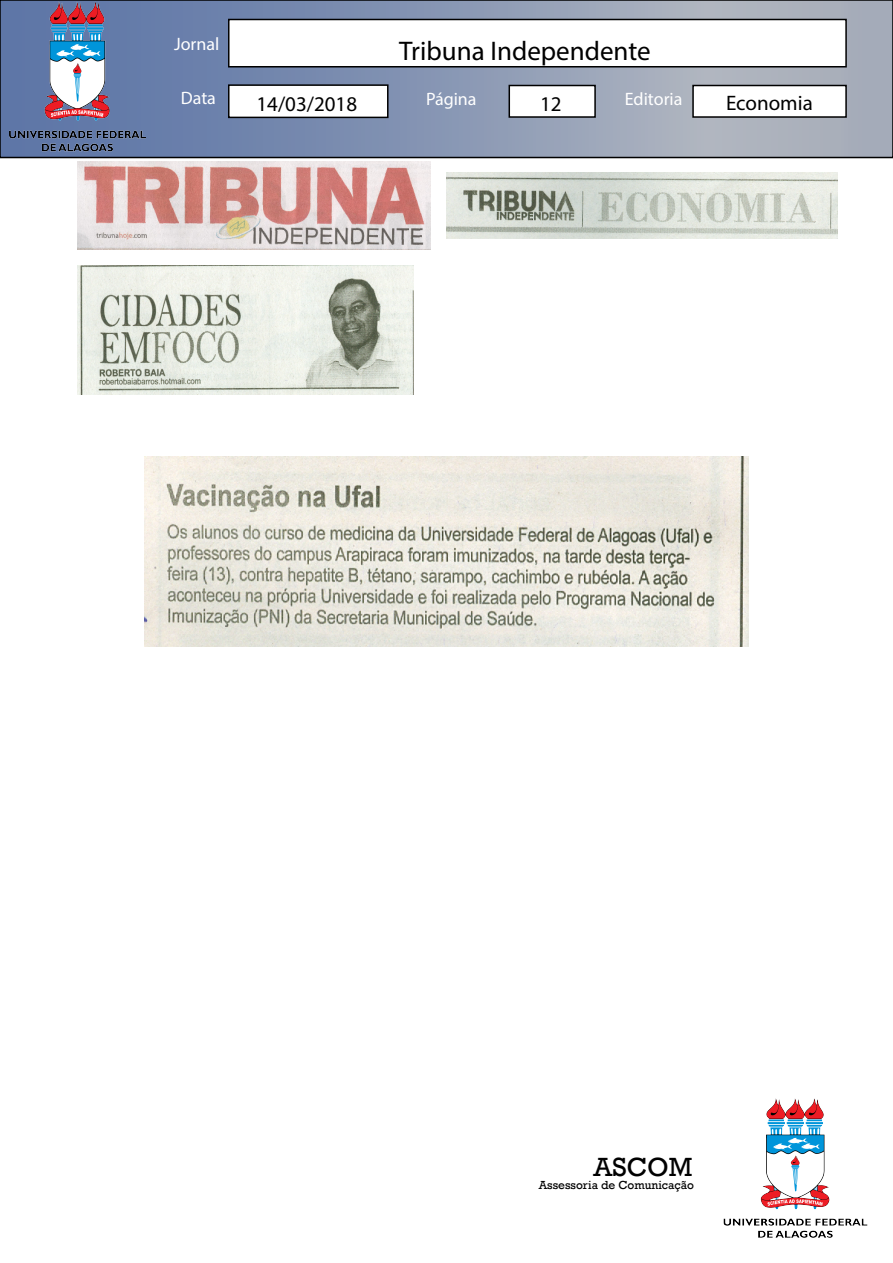
<style>
.page{position:relative;width:893px;height:1263px;background:#fff}
.page>*{position:absolute;margin:0;border:0;box-sizing:border-box;transform-origin:0 0}
.t1{font:27px "Myriad Pro";color:#000}
.t2{font:27px "Rockwell";color:#000}
.t3{font:21px "Myriad Pro";color:#000}
.t4{font:18px "Myriad Pro";color:#fff}
.t5{font:12px "Rockwell";color:#000}
</style>
<div class="page">
<svg style="left:154px;top:3px;width:736px;height:152px;background:#8e9bb4"></svg>
<div style="left:0;top:0;width:893px;height:158px;border:2px solid #000"></div>
<img style="left:0;top:0;width:154px;height:157px">
<div style="left:228px;top:19px;width:619px;height:49px;background:#fff;border:2px solid #000"></div>
<div style="left:228px;top:84px;width:160px;height:34px;background:#fff;border:2px solid #000"></div>
<div style="left:508px;top:85px;width:88px;height:33px;background:#fff;border:2px solid #000"></div>
<div style="left:692px;top:85px;width:155px;height:33px;background:#fff;border:2px solid #000"></div>
<img style="left:723px;top:1098px;width:145px;height:140px">
<img style="left:77px;top:162px;width:353px;height:87px">
<img style="left:446px;top:172px;width:392px;height:67px">
<img style="left:77px;top:265px;width:336px;height:130px">
<img style="left:144px;top:456px;width:605px;height:190px">
<p class="t4" style="left:174px;top:33px;width:47px">Jornal</p>
<h1 class="t1" style="left:399px;top:34px;width:253px">Tribuna Independente</h1>
<p class="t4" style="left:181px;top:86px;width:37px">Data</p>
<p class="t4" style="left:426px;top:88px;width:52px">Página</p>
<p class="t4" style="left:625px;top:88px;width:59px">Editoria</p>
<p class="t3" style="left:256px;top:91px;width:102px">14/03/2018</p>
<p class="t3" style="left:540px;top:91px;width:23px">12</p>
<p class="t3" style="left:726px;top:90px;width:88px">Economia</p>
<h1 class="t2" style="left:594px;top:1151px;width:100px">ASCOM</h1>
<p class="t5" style="left:539px;top:1178px;width:157px">Assessoria de Comunicação</p>
</div>
